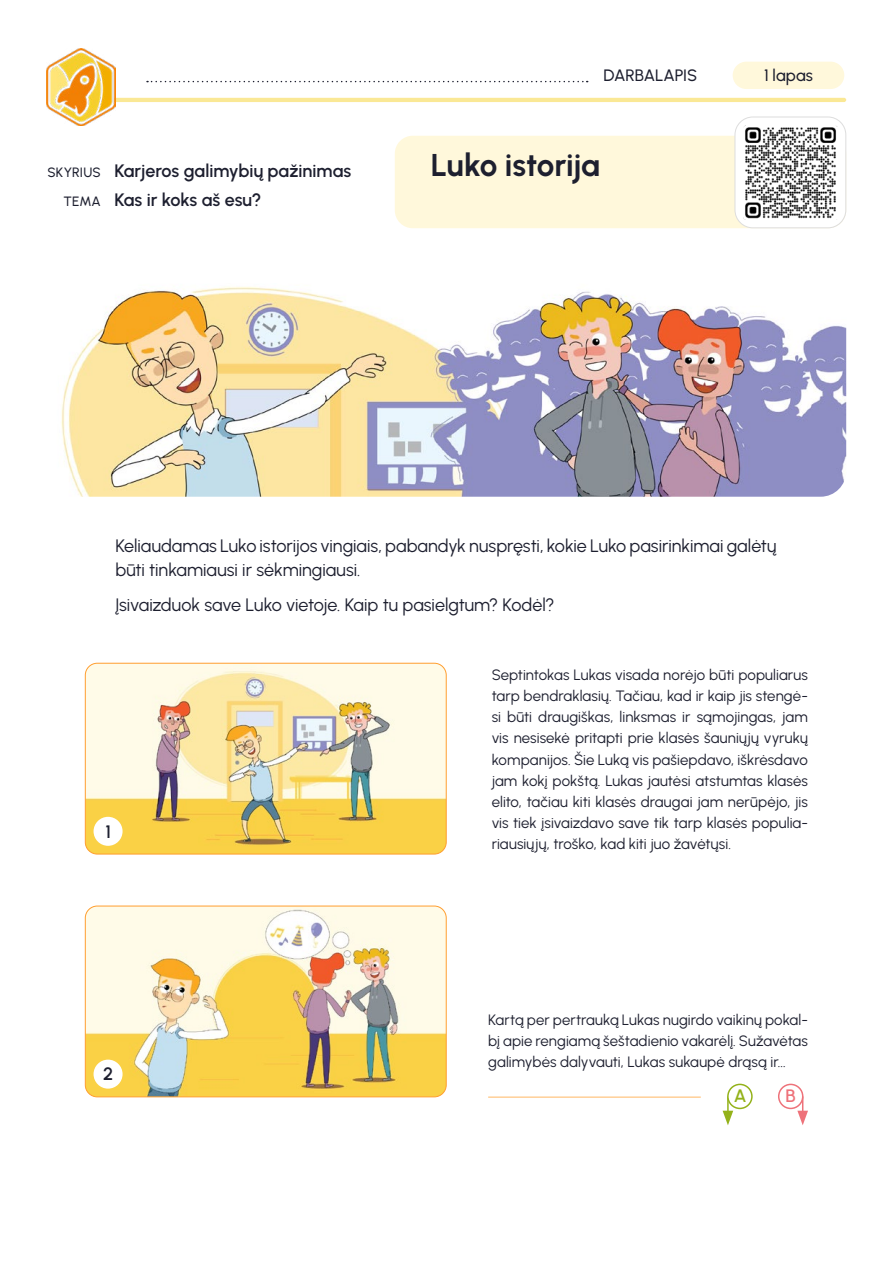
<style>
.page{position:relative;width:893px;height:1263px;background:#fff}
.page>*{position:absolute;margin:0;border:0;box-sizing:border-box;transform-origin:0 0}
.t1{font:700 31.5px "Urbanist";letter-spacing:-.005em;color:#1d1f2f}
.t2{font:18px/24px "Urbanist";color:#1d1f2f}
.t3{font:600 18px/29.5px "Urbanist";color:#1d1f2f}
.t4{font:600 18px "Urbanist";color:#94b21a}
.t5{font:600 18px "Urbanist";color:#ee727a}
.t6{font:500 16.5px "Urbanist";color:#1d1f2f}
.t7{font:15px/21px "Urbanist";letter-spacing:.005em;color:#1d1f2f;text-align:justify}
.s1{font-weight:500;font-size:13.5px}
</style>
<div class="page">
<div style="left:395px;top:136px;width:451px;height:92px;background:#fff8db;border-radius:18px"></div>
<div style="left:735px;top:117px;width:111px;height:111px;background:#fff;border-radius:18px"></div>
<div style="left:735px;top:117px;width:111px;height:111px;border:1px solid #ddd;border-radius:18px"></div>
<hr style="left:105px;top:98px;width:741px;height:4px;background:#fae895;border-radius:2px">
<div style="left:733px;top:62px;width:111px;height:27px;background:#fff8db;border-radius:14px"></div>
<svg style="left:147px;top:81px;width:441px;height:1px"></svg>
<img style="left:47px;top:49px;width:68px;height:76px">
<img style="left:61px;top:287px;width:785px;height:210px">
<img style="left:85px;top:663px;width:361px;height:191px">
<div style="left:85px;top:663px;width:361px;height:191px;border:1px solid #ff9e2f;border-radius:12px"></div>
<div style="left:94px;top:817px;width:29px;height:29px;background:#fff;border-radius:50%"></div>
<img style="left:85px;top:906px;width:361px;height:191px">
<div style="left:85px;top:906px;width:361px;height:191px;border:1px solid #ff9e2f;border-radius:12px"></div>
<div style="left:94px;top:1059px;width:29px;height:30px;background:#fff;border-radius:50%"></div>
<svg style="left:723px;top:1100px;width:10px;height:25px"></svg>
<div style="left:728px;top:1084px;width:24px;height:24px;background:#fff;border-radius:50%"></div>
<div style="left:727px;top:1084px;width:26px;height:25px;border:2px solid #94b21a;border-radius:50%"></div>
<svg style="left:797px;top:1096px;width:11px;height:29px"></svg>
<div style="left:779px;top:1084px;width:24px;height:24px;background:#fff;border-radius:50%"></div>
<div style="left:778px;top:1084px;width:25px;height:25px;border:2px solid #ee727a;border-radius:50%"></div>
<hr style="left:488px;top:1096px;width:213px;height:2px;background:#ffcf97">
<img style="left:743px;top:125px;width:95px;height:95px">
<p class="t6" style="left:604px;top:64px;width:95px">DARBALAPIS</p>
<p class="t6" style="left:764px;top:64px;width:50px">1 lapas</p>
<p class="t3" style="left:64px;top:155px;width:289px;text-indent:-16px"><span class="s1">SKYRIUS</span> Karjeros galimybių pažinimas<br><span class="s1">TEMA</span> Kas ir koks aš esu?</p>
<h1 class="t1" style="left:431px;top:144px;width:171px">Luko istorija</h1>
<p class="t2" style="left:115px;top:533px;width:662px">Keliaudamas Luko istorijos vingiais, pabandyk nuspręsti, kokie Luko pasirinkimai galėtų būti tinkamiausi ir sėkmingiausi.</p>
<p class="t2" style="left:115px;top:592px;width:441px">Įsivaizduok save Luko vietoje. Kaip tu pasielgtum? Kodėl?</p>
<p class="t3" style="left:105px;top:816px;width:7px">1</p>
<p class="t3" style="left:103px;top:1059px;width:12px">2</p>
<p class="t7" style="left:492px;top:664px;width:318px">Septintokas Lukas visada norėjo būti populiarus tarp bendraklasių. Tačiau, kad ir kaip jis stengė&shy;si būti draugiškas, linksmas ir sąmojingas, jam vis nesisekė pritapti prie klasės šauniųjų vyrukų kompanijos. Šie Luką vis pašiepdavo, iškrėsdavo jam kokį pokštą. Lukas jautėsi atstumtas klasės elito, tačiau kiti klasės draugai jam nerūpėjo, jis vis tiek įsivaizdavo save tik tarp klasės populia&shy;riausiųjų, troško, kad kiti juo žavėtųsi.</p>
<p class="t7" style="left:488px;top:1008px;width:321px">Kartą per pertrauką Lukas nugirdo vaikinų pokal&shy;bį apie rengiamą šeštadienio vakarėlį. Sužavėtas galimybės dalyvauti, Lukas sukaupė drąsą ir...</p>
<p class="t4" style="left:734px;top:1084px;width:14px">A</p>
<p class="t5" style="left:785px;top:1084px;width:12px">B</p>
</div>
